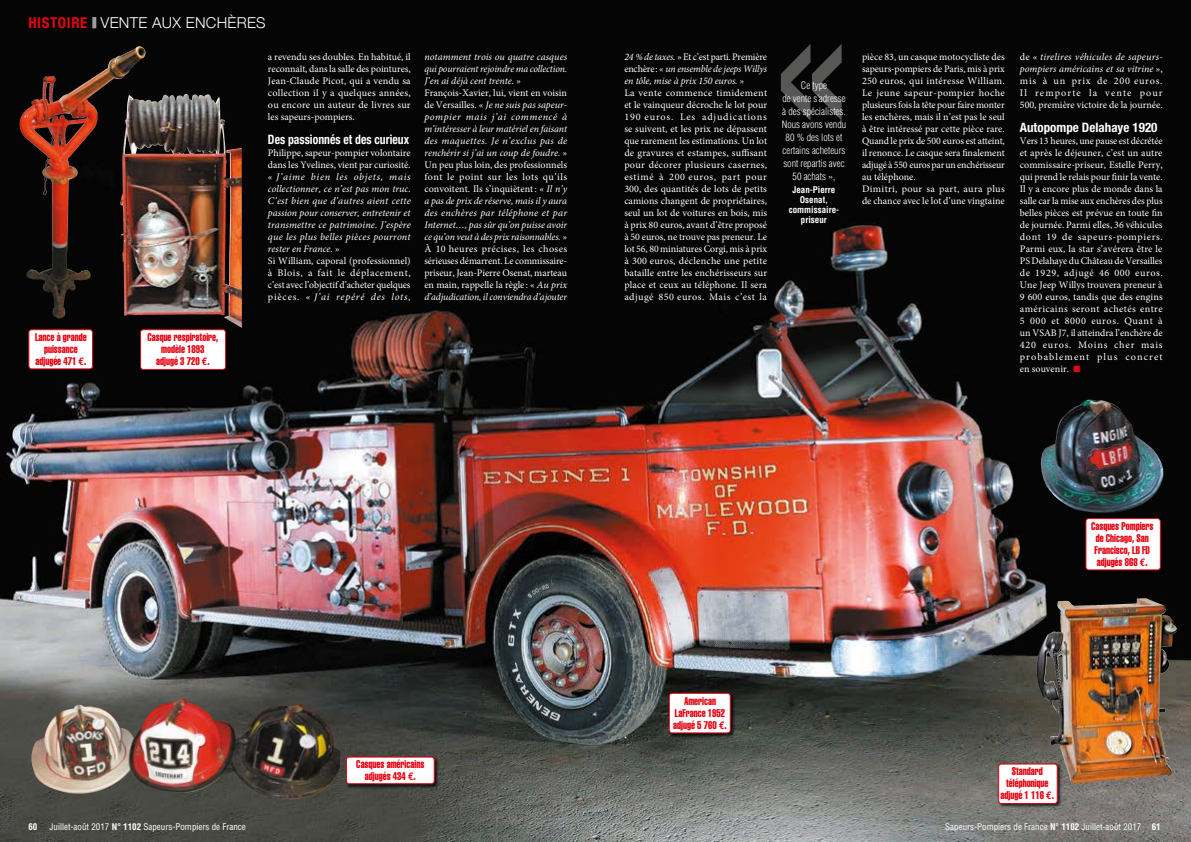
<style>
.page{position:relative;width:1191px;height:842px;background:#fff}
.page>*{position:absolute;margin:0;border:0;box-sizing:border-box;transform-origin:0 0}
.t1{font:300 15px "Helvetica Neue";letter-spacing:.02em;color:#fff}
.t2{font:700 condensed 13px "Helvetica Neue";color:#fff;scale:.9 1}
.t3{font:700 condensed 13px "Helvetica Neue";color:#fff}
.t4{font:extra-condensed 11px/12px "Helvetica";color:#e30613;text-align:center;scale:.85 1}
.t5{font:10px/12px "Minion Pro";color:#fff;text-align:justify}
.t6{font:italic 10px/12px "Minion Pro";color:#fff}
.t7{font:300 condensed 10px/13px "Helvetica";color:#fff;text-align:center}
.t8{font:condensed 9px "Helvetica";color:#fff}
.t9{font:700 condensed 9px/10px "Helvetica";color:#fff;text-align:center}
.s1{font-weight:700;font-stretch:condensed;color:#e30613}
.s2{font-family:"Euro Mono";font-weight:700;font-stretch:normal}
.s3{font-style:normal}
.s4{font-style:italic}
.s5{color:#e30613}
.s6{font-weight:700}
</style>
<div class="page">
<img style="left:0;top:0;width:1191px;height:842px">
<svg style="left:92px;top:17px;width:4px;height:11px"></svg>
<img style="left:17px;top:49px;width:118px;height:270px">
<img style="left:119px;top:91px;width:123px;height:237px">
<img style="left:1036px;top:598px;width:116px;height:186px">
<img style="left:1036px;top:400px;width:129px;height:118px">
<img style="left:31px;top:698px;width:309px;height:106px">
<div style="left:28px;top:329px;width:70px;height:45px;background:#000"></div>
<div style="left:29px;top:330px;width:63px;height:39px;background:#fff;border-radius:3px"></div>
<div style="left:28px;top:329px;width:65px;height:40px;border:1px solid #e30613;border-radius:3px"></div>
<div style="left:139px;top:329px;width:91px;height:46px;background:#000"></div>
<div style="left:140px;top:330px;width:86px;height:39px;background:#fff;border-radius:3px"></div>
<div style="left:140px;top:329px;width:86px;height:41px;border:1px solid #e30613;border-radius:3px"></div>
<div style="left:997px;top:763px;width:64px;height:45px;background:#000;opacity:.75"></div>
<div style="left:998px;top:764px;width:59px;height:39px;background:#fff;border-radius:3px"></div>
<div style="left:998px;top:763px;width:59px;height:41px;border:1px solid #e30613;border-radius:3px"></div>
<div style="left:1084px;top:517px;width:80px;height:57px;background:#000;opacity:.75"></div>
<div style="left:1086px;top:519px;width:74px;height:51px;background:#fff;border-radius:3px"></div>
<div style="left:1085px;top:518px;width:75px;height:52px;border:1px solid #e30613;border-radius:3px"></div>
<div style="left:668px;top:692px;width:67px;height:46px;background:#000;opacity:.75"></div>
<div style="left:669px;top:693px;width:61px;height:40px;background:#fff;border-radius:3px"></div>
<div style="left:669px;top:693px;width:61px;height:40px;border:1px solid #e30613;border-radius:3px"></div>
<div style="left:345px;top:756px;width:94px;height:33px;background:#000;opacity:.75"></div>
<div style="left:346px;top:757px;width:88px;height:27px;background:#fff;border-radius:3px"></div>
<div style="left:346px;top:757px;width:89px;height:27px;border:1px solid #e30613;border-radius:3px"></div>
<div style="left:781px;top:44px;width:60px;height:77px;background:#050505"></div>
<h1 class="t1" style="left:28px;top:14px;width:239px"><span class="s1">HISTOIRE</span> VENTE AUX ENCHÈRES</h1>
<p class="t4" style="left:35px;top:331px;width:62px">Lance à grande puissance adjugée 471 <span class="s2">E</span>.</p>
<p class="t4" style="left:147px;top:331px;width:85px">Casque respiratoire, modèle 1893<br>adjugé 3 720 <span class="s2">E</span>.</p>
<p class="t5" style="left:268px;top:51px;width:144px">a revendu ses doubles. En habitué, il reconnaît, dans la salle des pointures, Jean-Claude Picot, qui a vendu sa collection il y a quelques années, ou encore un auteur de livres sur les sapeurs-pompiers.</p>
<h2 class="t2" style="left:268px;top:132px;width:158px">Des passionnés et des curieux</h2>
<p class="t6" style="left:268px;top:147px;width:144px"><span class="s3">Philippe, sapeur-pompier volontaire dans les Yvelines, vient par curiosité. «</span> J’aime bien les objets, mais collectionner, ce n’est pas mon truc.<br>C’est bien que d’autres aient cette passion pour conserver, entretenir et transmettre ce patrimoine. J’espère que les plus belles pièces pourront rester en France. <span class="s3">»<br>Si William, caporal (professionnel) à Blois, a fait le déplacement, c’est avec l’objectif d’acheter quelques pièces. «</span> J’ai repéré des lots,</p>
<p class="t6" style="left:424px;top:51px;width:144px">notamment trois ou quatre casques qui pourraient rejoindre ma collection.<br>J’en ai déjà cent trente. <span class="s3">» François-Xavier, lui, vient en voisin de Versailles. «</span> Je ne suis pas sapeur&shy;pompier mais j’ai commencé à m’intéresser à leur matériel en faisant des maquettes. Je n’exclus pas de renchérir si j’ai un coup de foudre. <span class="s3">» Un peu plus loin, des professionnels font le point sur les lots qu’ils convoitent. Ils s’inquiètent: «</span> Il n’y a pas de prix de réserve, mais il y aura des enchères par téléphone et par Internet…, pas sûr qu’on puisse avoir ce qu’on veut à des prix raisonnables. <span class="s3">» À 10 heures précises, les choses sérieuses démarrent. Le commissaire&shy;priseur, Jean-Pierre Osenat, marteau en main, rappelle la règle : «</span> Au prix d’adjudication, il conviendra d’ajouter</p>
<p class="t5" style="left:624px;top:51px;width:144px;text-align:left"><span class="s4">24 % de taxes.</span> » Et c’est parti. Première enchère: « <span class="s4">un ensemble de jeeps Willys en tôle, mise à prix 150 euros.</span> »<br>La vente commence timidement et le vainqueur décroche le lot pour 190 euros. Les adjudications se suivent, et les prix ne dépassent que rarement les estimations. Un lot de gravures et estampes, suffisant pour décorer plusieurs casernes, estimé à 200 euros, part pour 300, des quantités de lots de petits camions changent de propriétaires, seul un lot de voitures en bois, mis à prix 80 euros, avant d’être proposé à 50 euros, ne trouve pas preneur. Le lot 56, 80 miniatures Corgi, mis à prix à 300 euros, déclenche une petite bataille entre les enchérisseurs sur place et ceux au téléphone. Il sera adjugé 850 euros. Mais c’est la</p>
<p class="t7" style="left:781px;top:79px;width:66px">Ce type<br>de vente s’adresse à des spécialistes.<br>Nous avons vendu<br>80 % des lots et certains acheteurs sont repartis avec<br>50 achats »,</p>
<p class="t9" style="left:788px;top:185px;width:52px">Jean-Pierre<br>Osenat, commissaire&shy;priseur</p>
<p class="t5" style="left:862px;top:51px;width:144px;text-align:left">pièce 83, un casque motocycliste des sapeurs-pompiers de Paris, mis à prix 250 euros, qui intéresse William.<br>Le jeune sapeur-pompier hoche plusieurs fois la tête pour faire monter les enchères, mais il n’est pas le seul à être intéressé par cette pièce rare.<br>Quand le prix de 500 euros est atteint, il renonce. Le casque sera finalement adjugé à 550 euros par un enchérisseur au téléphone.<br>Dimitri, pour sa part, aura plus de chance avec le lot d’une vingtaine</p>
<p class="t5" style="left:1020px;top:51px;width:144px">de « <span class="s4">tirelires véhicules de sapeurs&shy;pompiers américains et sa vitrine</span> », mis à un prix de 200 euros.<br>Il remporte la vente pour 500, première victoire de la journée.</p>
<h2 class="t3" style="left:1020px;top:120px;width:139px">Autopompe Delahaye 1920</h2>
<p class="t5" style="left:1020px;top:135px;width:144px">Vers 13 heures, une pause est décrétée et après le déjeuner, c’est un autre commissaire-priseur, Estelle Perry, qui prend le relais pour finir la vente.<br>Il y a encore plus de monde dans la salle car la mise aux enchères des plus belles pièces est prévue en toute fin de journée. Parmi elles, 36 véhicules dont 19 de sapeurs-pompiers.<br>Parmi eux, la star s’avérera être le PS Delahaye du Château de Versailles de 1929, adjugé 46 000 euros.<br>Une Jeep Willys trouvera preneur à 9 600 euros, tandis que des engins américains seront achetés entre 5 000 et 8000 euros. Quant à un VSAB J7, il atteindra l’enchère de 420 euros. Moins cher mais probablement plus concret en souvenir. <span class="s5">■</span></p>
<p class="t4" style="left:356px;top:758px;width:81px">Casques américains adjugés 434 <span class="s2">E</span>.</p>
<p class="t4" style="left:673px;top:695px;width:64px">American<br>LaFrance 1952 adjugé 5 760 <span class="s2">E</span>.</p>
<p class="t4" style="left:1091px;top:520px;width:75px">Casques Pompiers de Chicago, San<br>Francisco, LB FD adjugés 868 <span class="s2">E</span>.</p>
<p class="t4" style="left:1000px;top:765px;width:64px">Standard téléphonique adjugé 1 116 <span class="s2">E</span>.</p>
<p class="t9" style="left:28px;top:822px;width:10px">60</p>
<p class="t8" style="left:50px;top:821px;width:198px">Juillet-août 2017 <span class="s6">N° 1102</span> Sapeurs-Pompiers de France</p>
<p class="t8" style="left:945px;top:821px;width:217px">Sapeurs-Pompiers de France <span class="s6">N° 1102</span> Juillet-août 2017 <span class="s6">61</span></p>
</div>
